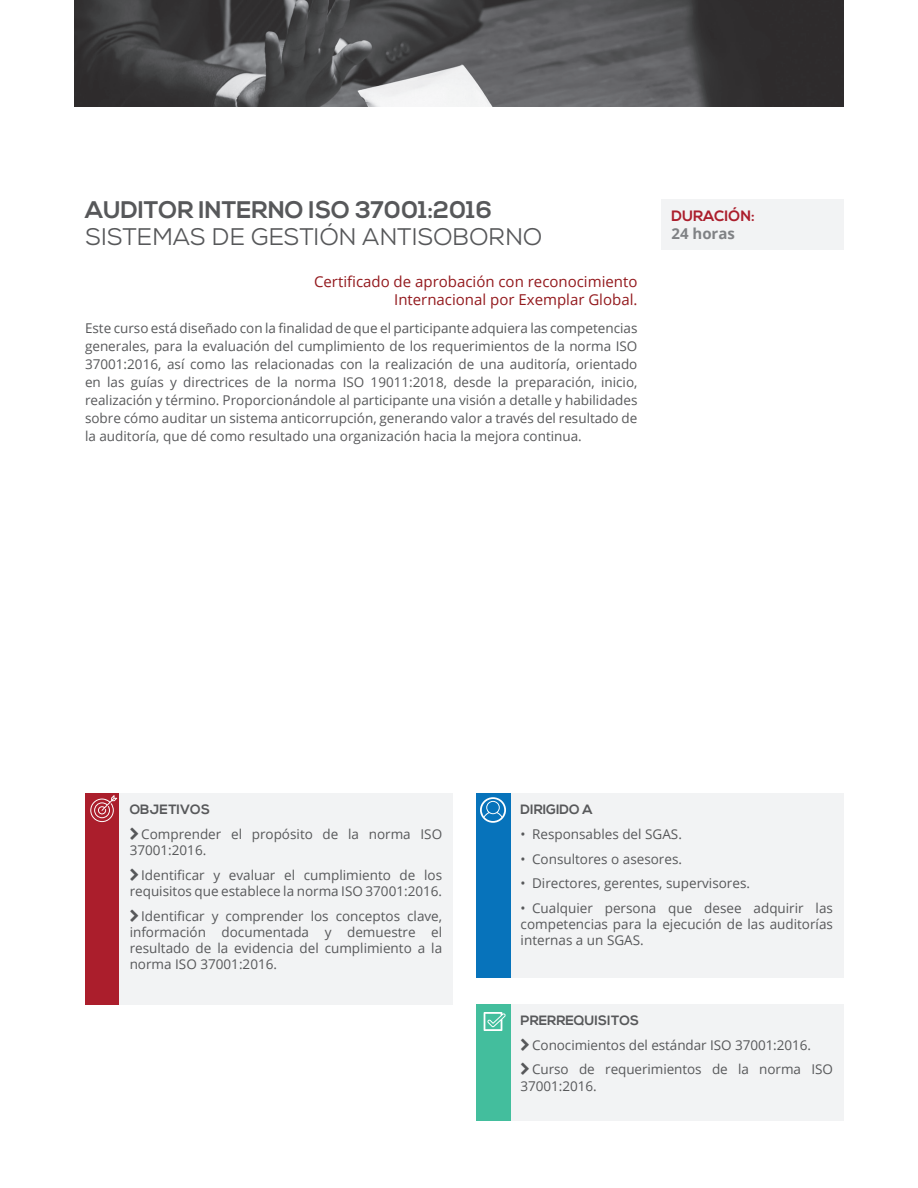
<style>
.page{position:relative;width:918px;height:1188px;background:#fff}
.page>*{position:absolute;margin:0;border:0;box-sizing:border-box;transform-origin:0 0}
.t1{font:24px "Nexa";letter-spacing:-.02em;color:#57585a}
.t2{font:700 24px "Nexa";color:#57585a}
.t3{font:15px/18px "Open Sans";color:#93191d;text-align:right}
.Secciones{font:700 15px "Nexa";color:#ab1e2c}
.Secciones-2{font:700 15px "Open Sans";color:#808285}
.t4{font:13.5px/16.2px "Open Sans";color:#57585a;text-align:justify}
.t5{font:700 13.5px "Nexa";color:#57585a}
</style>
<div class="page">
<div style="left:661px;top:199px;width:183px;height:51px;background:#f2f3f4"></div>
<div style="left:85px;top:793px;width:34px;height:211px;background:#ab1e2c"></div>
<div style="left:119px;top:793px;width:334px;height:211px;background:#f2f3f4"></div>
<svg style="left:90px;top:795px;width:27px;height:27px"></svg>
<div style="left:510px;top:793px;width:334px;height:185px;background:#f2f3f4"></div>
<div style="left:510px;top:1004px;width:334px;height:117px;background:#f2f3f4"></div>
<div style="left:476px;top:793px;width:34px;height:185px;background:#0773bb"></div>
<div style="left:476px;top:1004px;width:34px;height:117px;background:#43be9d"></div>
<svg style="left:480px;top:797px;width:26px;height:26px"></svg>
<svg style="left:484px;top:1012px;width:22px;height:19px"></svg>
<img style="left:74px;top:0;width:770px;height:106px">
<h1 class="t2" style="left:85px;top:195px;width:408px">AUDITOR INTERNO ISO 37001:2016</h1>
<h1 class="t1" style="left:85px;top:221px;width:459px">SISTEMAS DE GESTIÓN ANTISOBORNO</h1>
<p class="t3" style="left:314px;top:272px;width:325px">Certificado de aprobación con reconocimiento<br>Internacional por Exemplar Global.</p>
<p class="t4" style="left:85px;top:319px;width:554px;line-height:18px">Este curso está diseñado con la finalidad de que el participante adquiera las competencias generales, para la evaluación del cumplimiento de los requerimientos de la norma ISO 37001:2016, así como las relacionadas con la realización de una auditoría, orientado en las guías y directrices de la norma ISO 19011:2018, desde la preparación, inicio, realización y término. Proporcionándole al participante una visión a detalle y habilidades sobre cómo auditar un sistema anticorrupción, generando valor a través del resultado de la auditoría, que dé como resultado una organización hacia la mejora continua.</p>
<p class="Secciones" style="left:671px;top:208px;width:85px">DURACIÓN:</p>
<p class="Secciones-2" style="left:671px;top:223px;width:65px">24 horas</p>
<p class="t5" style="left:130px;top:802px;width:82px">OBJETIVOS</p>
<p class="t4" style="left:130px;top:826px;width:314px;text-indent:11px">Comprender el propósito de la norma ISO<br>37001:2016.</p>
<p class="t4" style="left:130px;top:867px;width:314px;text-align:right">Identificar y evaluar el cumplimiento de los requisitos que establece la norma ISO 37001:2016.</p>
<p class="t4" style="left:130px;top:907px;width:314px;text-indent:11px">Identificar y comprender los conceptos clave, información documentada y demuestre el resultado de la evidencia del cumplimiento a la norma ISO 37001:2016.</p>
<p class="t5" style="left:521px;top:802px;width:74px">DIRIGIDO A</p>
<p class="t4" style="left:521px;top:826px;width:163px">• Responsables del SGAS.</p>
<p class="t4" style="left:521px;top:850px;width:163px">• Consultores o asesores.</p>
<p class="t4" style="left:521px;top:875px;width:231px">• Directores, gerentes, supervisores.</p>
<p class="t4" style="left:521px;top:900px;width:314px">• Cualquier persona que desee adquirir las competencias para la ejecución de las auditorías internas a un SGAS.</p>
<p class="t5" style="left:521px;top:1013px;width:120px">PRERREQUISITOS</p>
<p class="t4" style="left:532px;top:1036px;width:280px">Conocimientos del estándar ISO 37001:2016.</p>
<p class="t4" style="left:521px;top:1061px;width:314px;text-indent:11px">Curso de requerimientos de la norma ISO<br>37001:2016.</p>
</div>
